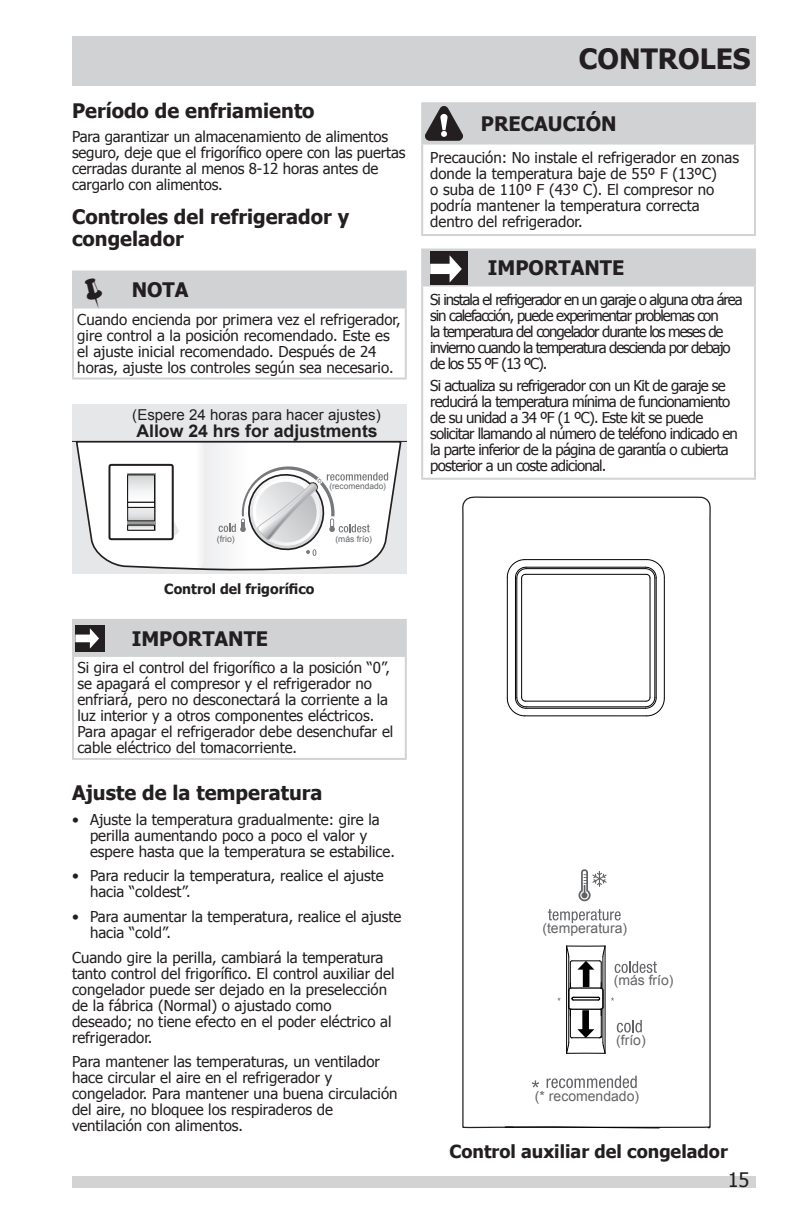
<style>
.page{position:relative;width:792px;height:1224px;background:#fff}
.page>*{position:absolute;margin:0;border:0;box-sizing:border-box;transform-origin:0 0}
.t1{font:700 28px "Tahoma";color:#231f20}
.t2{font:700 20px/22px "Tahoma";color:#231f20}
.t3{font:20px "Tahoma";color:#231f20}
.t4{font:700 18px "Tahoma";color:#231f20}
.t5{font:700 17.4px "Arial";color:#231f20}
.t6{font:15px/16px "Tahoma";color:#231f20}
.t7{font:15px/16px "Tahoma";letter-spacing:-.05em;color:#231f20}
.t8{font:15px/16px "Tahoma";letter-spacing:-.07em;color:#231f20}
.t9{font:15px "Arial";color:#231f20}
.t10{font:14px "Arial";color:#626366}
.t11{font:700 14px "Tahoma";color:#231f20}
.t12{font:8.8px "Arial";color:#626467}
.t13{font:8.6px "Arial";color:#626467}
.t14{font:8.4px "Arial";color:#626467}
</style>
<div class="page">
<div style="left:72px;top:1176px;width:684px;height:12px;background:#d3d3d3"></div>
<div style="left:72px;top:36px;width:684px;height:49px;background:#d1d2d4"></div>
<svg style="left:462px;top:496px;width:249px;height:633px"></svg>
<svg style="left:505px;top:1127px;width:155px;height:1px"></svg>
<hr style="left:664px;top:577px;width:1px;height:121px;background:#000">
<hr style="left:507px;top:577px;width:1px;height:121px;background:#000">
<hr style="left:515px;top:578px;width:1px;height:120px;background:#000">
<hr style="left:656px;top:578px;width:1px;height:120px;background:#000">
<hr style="left:521px;top:578px;width:1px;height:119px;background:#000">
<hr style="left:650px;top:578px;width:1px;height:119px;background:#000">
<svg style="left:507px;top:559px;width:158px;height:19px"></svg>
<hr style="left:655px;top:578px;width:1px;height:119px;background:#000">
<svg style="left:507px;top:697px;width:158px;height:19px"></svg>
<hr style="left:516px;top:578px;width:1px;height:119px;background:#000">
<svg style="left:547px;top:1076px;width:90px;height:12px"></svg>
<svg style="left:532px;top:1080px;width:7px;height:7px"></svg>
<svg style="left:548px;top:909px;width:73px;height:14px"></svg>
<svg style="left:578px;top:869px;width:29px;height:32px"></svg>
<svg style="left:557px;top:946px;width:100px;height:108px"></svg>
<hr style="left:72px;top:758px;width:59px;height:2px;background:#d1d2d4">
<hr style="left:131px;top:758px;width:276px;height:2px;background:#d1d2d4">
<hr style="left:405px;top:657px;width:2px;height:101px;background:#d1d2d4">
<hr style="left:72px;top:619px;width:59px;height:2px;background:#d1d2d4">
<hr style="left:72px;top:621px;width:2px;height:34px;background:#d1d2d4">
<hr style="left:131px;top:619px;width:276px;height:2px;background:#d1d2d4">
<hr style="left:405px;top:621px;width:2px;height:34px;background:#d1d2d4">
<hr style="left:72px;top:655px;width:59px;height:2px;background:#d1d2d4">
<hr style="left:72px;top:657px;width:2px;height:101px;background:#d1d2d4">
<hr style="left:131px;top:655px;width:276px;height:2px;background:#d1d2d4">
<svg style="left:74px;top:621px;width:331px;height:34px;background:#c8c9cb"></svg>
<hr style="left:72px;top:378px;width:59px;height:2px;background:#d1d2d4">
<hr style="left:131px;top:378px;width:276px;height:2px;background:#d1d2d4">
<hr style="left:405px;top:309px;width:2px;height:69px;background:#d1d2d4">
<hr style="left:72px;top:271px;width:59px;height:2px;background:#d1d2d4">
<hr style="left:72px;top:273px;width:2px;height:34px;background:#d1d2d4">
<hr style="left:131px;top:271px;width:276px;height:2px;background:#d1d2d4">
<hr style="left:405px;top:273px;width:2px;height:34px;background:#d1d2d4">
<hr style="left:72px;top:307px;width:59px;height:2px;background:#d1d2d4">
<hr style="left:72px;top:309px;width:2px;height:69px;background:#d1d2d4">
<hr style="left:131px;top:307px;width:276px;height:2px;background:#d1d2d4">
<div style="left:72px;top:404px;width:335px;height:170px;background:#e6e7e9"></div>
<svg style="left:75px;top:440px;width:328px;height:131px"></svg>
<hr style="left:72px;top:441px;width:335px;height:1px;background:#231f20">
<svg style="left:107px;top:463px;width:72px;height:79px;background:#d8d8d8"></svg>
<div style="left:127px;top:525px;width:28px;height:5px;border:1px solid #040503"></div>
<div style="left:128px;top:502px;width:27px;height:5px;background:#fff"></div>
<div style="left:127px;top:502px;width:28px;height:6px;border:1px solid #040503"></div>
<svg style="left:219px;top:461px;width:169px;height:95px"></svg>
<hr style="left:421px;top:102px;width:59px;height:2px;background:#d1d2d4">
<hr style="left:421px;top:104px;width:2px;height:39px;background:#d1d2d4">
<hr style="left:480px;top:102px;width:276px;height:2px;background:#d1d2d4">
<hr style="left:754px;top:104px;width:2px;height:39px;background:#d1d2d4">
<hr style="left:421px;top:143px;width:59px;height:2px;background:#d1d2d4">
<hr style="left:421px;top:145px;width:2px;height:89px;background:#d1d2d4">
<hr style="left:480px;top:143px;width:276px;height:2px;background:#d1d2d4">
<hr style="left:754px;top:145px;width:2px;height:89px;background:#d1d2d4">
<hr style="left:421px;top:234px;width:59px;height:2px;background:#d1d2d4">
<hr style="left:480px;top:234px;width:276px;height:2px;background:#d1d2d4">
<div style="left:423px;top:104px;width:331px;height:39px;background:#d1d2d4"></div>
<hr style="left:421px;top:478px;width:59px;height:2px;background:#d1d2d4">
<hr style="left:480px;top:478px;width:276px;height:2px;background:#d1d2d4">
<hr style="left:754px;top:287px;width:2px;height:191px;background:#d1d2d4">
<hr style="left:421px;top:249px;width:59px;height:2px;background:#d1d2d4">
<hr style="left:421px;top:251px;width:2px;height:34px;background:#d1d2d4">
<hr style="left:480px;top:249px;width:276px;height:2px;background:#d1d2d4">
<hr style="left:754px;top:251px;width:2px;height:34px;background:#d1d2d4">
<hr style="left:421px;top:285px;width:59px;height:2px;background:#d1d2d4">
<hr style="left:421px;top:287px;width:2px;height:191px;background:#d1d2d4">
<hr style="left:480px;top:285px;width:276px;height:2px;background:#d1d2d4">
<svg style="left:423px;top:251px;width:331px;height:34px;background:#c4c4c6"></svg>
<div style="left:74px;top:273px;width:331px;height:34px;background:#d1d2d4"></div>
<h2 class="t2" style="left:72px;top:98px;width:244px">Período de enfriamiento</h2>
<p class="t6" style="left:72px;top:128px;width:335px">Para garantizar un almacenamiento de alimentos seguro, deje que el frigorífico opere con las puertas cerradas durante al menos 8-12 horas antes de cargarlo con alimentos.</p>
<h2 class="t2" style="left:72px;top:204px;width:279px">Controles del refrigerador y congelador</h2>
<h2 class="t2" style="left:132px;top:278px;width:58px">NOTA</h2>
<p class="t6" style="left:77px;top:311px;width:325px">Cuando encienda por primera vez el refrigerador, gire control a la posición recomendado. Este es el ajuste inicial recomendado. Después de 24 horas, ajuste los controles según sea necesario.</p>
<p class="t9" style="left:132px;top:405px;width:250px">(Espere 24 horas para hacer ajustes)</p>
<p class="t5" style="left:136px;top:420px;width:243px">Allow 24 hrs for adjustments</p>
<p class="t14" style="left:329px;top:481px;width:58px">(recomendado)</p>
<p class="t12" style="left:217px;top:533px;width:19px">(frio)</p>
<p class="t13" style="left:335px;top:533px;width:38px">(más frío)</p>
<p class="t11" style="left:164px;top:579px;width:152px">Control del frigorífico</p>
<h2 class="t2" style="left:132px;top:626px;width:138px">IMPORTANTE</h2>
<p class="t6" style="left:77px;top:659px;width:318px">Si gira el control del frigorífico a la posición “0”, se apagará el compresor y el refrigerador no enfriará, pero no desconectará la corriente a la luz interior y a otros componentes eléctricos.<br>Para apagar el refrigerador debe desenchufar el cable eléctrico del tomacorriente.</p>
<h2 class="t2" style="left:72px;top:781px;width:252px">Ajuste de la temperatura</h2>
<p class="t6" style="left:90px;top:810px;width:306px;text-indent:-18px">• Ajuste la temperatura gradualmente: gire la perilla aumentando poco a poco el valor y espere hasta que la temperatura se estabilice.</p>
<p class="t6" style="left:90px;top:867px;width:295px;text-indent:-18px">• Para reducir la temperatura, realice el ajuste hacia “coldest”.</p>
<p class="t6" style="left:90px;top:908px;width:313px;text-indent:-18px">• Para aumentar la temperatura, realice el ajuste hacia “cold”.</p>
<p class="t6" style="left:72px;top:948px;width:324px">Cuando gire la perilla, cambiará la temperatura tanto control del frigorífico. El control auxiliar del congelador puede ser dejado en la preselección de la fábrica (Normal) o ajustado como deseado; no tiene efecto en el poder eléctrico al refrigerador.</p>
<p class="t6" style="left:72px;top:1053px;width:327px">Para mantener las temperaturas, un ventilador hace circular el aire en el refrigerador y congelador. Para mantener una buena circulación del aire, no bloquee los respiraderos de ventilación con alimentos.</p>
<h1 class="t1" style="left:579px;top:39px;width:173px">CONTROLES</h1>
<h2 class="t2" style="left:481px;top:111px;width:137px">PRECAUCIÓN</h2>
<p class="t6" style="left:430px;top:149px;width:310px">Precaución: No instale el refrigerador en zonas donde la temperatura baje de 55º F (13ºC)<br>o suba de 110º F (43º C). El compresor no podría mantener la temperatura correcta dentro del refrigerador.</p>
<h2 class="t2" style="left:488px;top:256px;width:138px">IMPORTANTE</h2>
<p class="t8" style="left:430px;top:291px;width:314px">Si instala el refrigerador en un garaje o alguna otra área sin calefacción, puede experimentar problemas con<br>la temperatura del congelador durante los meses de invierno cuando la temperatura descienda por debajo de los 55 ºF (13 ºC).</p>
<p class="t7" style="left:430px;top:377px;width:309px">Si actualiza su refrigerador con un Kit de garaje se reducirá la temperatura mínima de funcionamiento de su unidad a 34 ºF (1 ºC). Este kit se puede solicitar llamando al número de teléfono indicado en la parte inferior de la página de garantía o cubierta posterior a un coste adicional.</p>
<p class="t10" style="left:542px;top:918px;width:86px">(temperatura)</p>
<p class="t10" style="left:614px;top:971px;width:61px">(más frío)</p>
<p class="t10" style="left:616px;top:1031px;width:31px">(frío)</p>
<p class="t10" style="left:535px;top:1087px;width:106px">(* recomendado)</p>
<p class="t4" style="left:449px;top:1139px;width:280px">Control auxiliar del congelador</p>
<h2 class="t3" style="left:728px;top:1167px;width:23px">15</h2>
</div>
